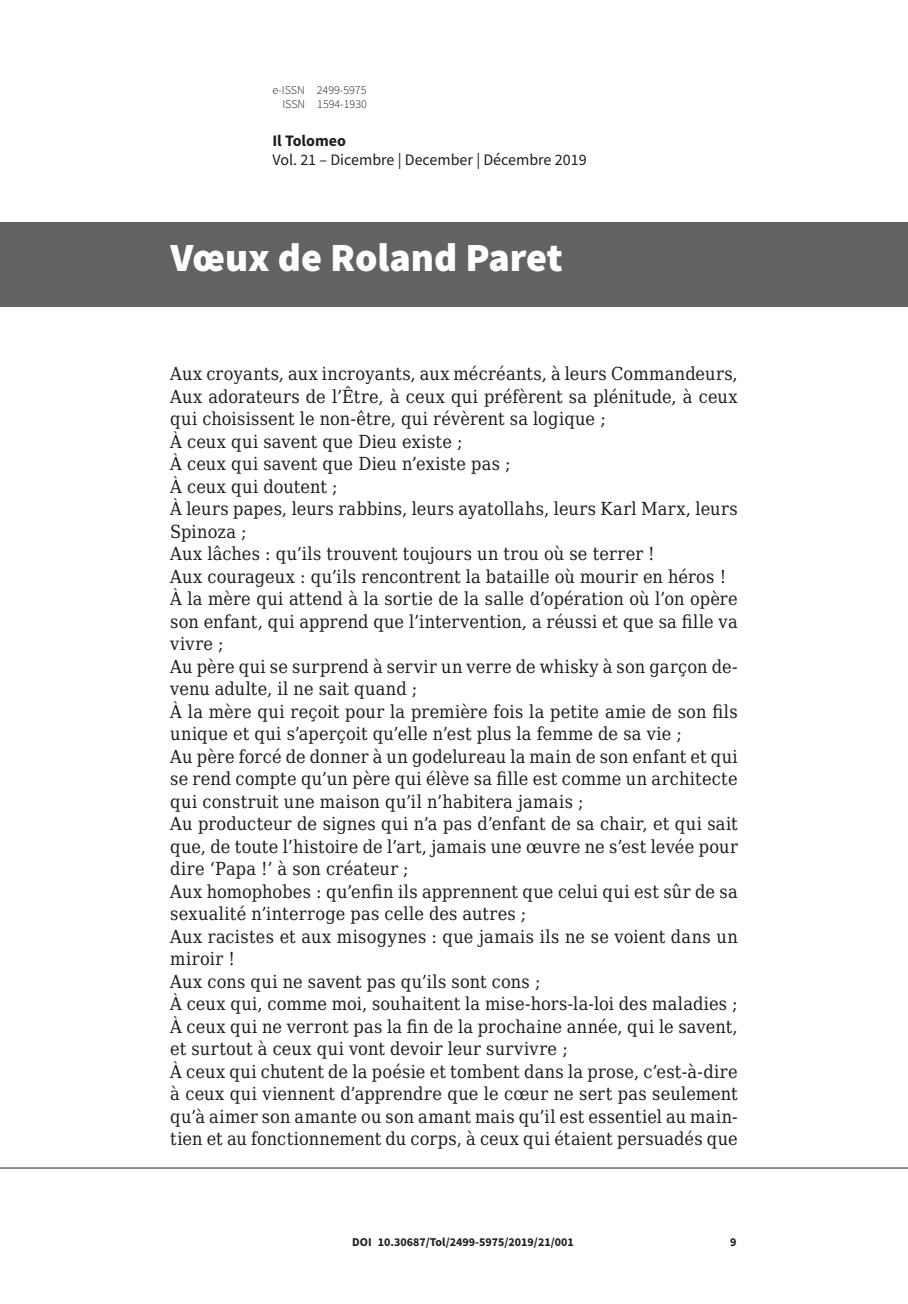
<style>
.page{position:relative;width:908px;height:1304px;background:#fff}
.page>*{position:absolute;margin:0;border:0;box-sizing:border-box;transform-origin:0 0}
.t1{font:900 40px "Source Sans Pro";color:#fff}
.t2{font:18px/22.4px "DejaVu Serif Condensed";letter-spacing:.01em;color:#1d1d1b}
.t3{font:16px "Source Sans Pro";color:#1d1d1b}
.t4{font:700 16px "Source Sans Pro";color:#1d1d1b}
.t5{font:700 12px "Source Sans Pro";color:#1d1d1b}
.t6{font:300 12px/14.2px "Source Sans Pro";color:#1d1d1b;text-align:right}
</style>
<div class="page">
<hr style="left:0;top:1168px;width:907px;height:1px;background:#1d1d1b">
<div style="left:0;top:223px;width:907px;height:84px;background:#646363"></div>
<p class="t6" style="left:272px;top:83px;width:96px">e-ISSN 2499-5975<br>ISSN 1594-1930</p>
<p class="t4" style="left:272px;top:130px;width:75px">Il Tolomeo</p>
<p class="t3" style="left:272px;top:150px;width:315px">Vol. 21 – Dicembre | December | Décembre 2019</p>
<h1 class="t1" style="left:170px;top:230px;width:394px">Vœux de Roland Paret</h1>
<p class="t2" style="left:170px;top:362px;width:568px">Aux croyants, aux incroyants, aux mécréants, à leurs Commandeurs, Aux adorateurs de l’Être, à ceux qui préfèrent sa plénitude, à ceux qui choisissent le non-être, qui révèrent sa logique ;<br>À ceux qui savent que Dieu existe ;<br>À ceux qui savent que Dieu n’existe pas ;<br>À ceux qui doutent ;<br>À leurs papes, leurs rabbins, leurs ayatollahs, leurs Karl Marx, leurs Spinoza ;<br>Aux lâches : qu’ils trouvent toujours un trou où se terrer !<br>Aux courageux : qu’ils rencontrent la bataille où mourir en héros !<br>À la mère qui attend à la sortie de la salle d’opération où l’on opère son enfant, qui apprend que l’intervention, a réussi et que sa fille va vivre ;<br>Au père qui se surprend à servir un verre de whisky à son garçon de&shy;venu adulte, il ne sait quand ;<br>À la mère qui reçoit pour la première fois la petite amie de son fils unique et qui s’aperçoit qu’elle n’est plus la femme de sa vie ;<br>Au père forcé de donner à un godelureau la main de son enfant et qui se rend compte qu’un père qui élève sa fille est comme un architecte qui construit une maison qu’il n’habitera jamais ;<br>Au producteur de signes qui n’a pas d’enfant de sa chair, et qui sait que, de toute l’histoire de l’art, jamais une œuvre ne s’est levée pour dire ‘Papa !’ à son créateur ;<br>Aux homophobes : qu’enfin ils apprennent que celui qui est sûr de sa sexualité n’interroge pas celle des autres ;<br>Aux racistes et aux misogynes : que jamais ils ne se voient dans un miroir !<br>Aux cons qui ne savent pas qu’ils sont cons ;<br>À ceux qui, comme moi, souhaitent la mise-hors-la-loi des maladies ; À ceux qui ne verront pas la fin de la prochaine année, qui le savent, et surtout à ceux qui vont devoir leur survivre ;<br>À ceux qui chutent de la poésie et tombent dans la prose, c’est-à-dire à ceux qui viennent d’apprendre que le cœur ne sert pas seulement qu’à aimer son amante ou son amant mais qu’il est essentiel au main&shy;tien et au fonctionnement du corps, à ceux qui étaient persuadés que</p>
<p class="t5" style="left:352px;top:1234px;width:223px">DOI 10.30687/Tol/2499-5975/2019/21/001</p>
<p class="t5" style="left:729px;top:1234px;width:8px">9</p>
</div>
